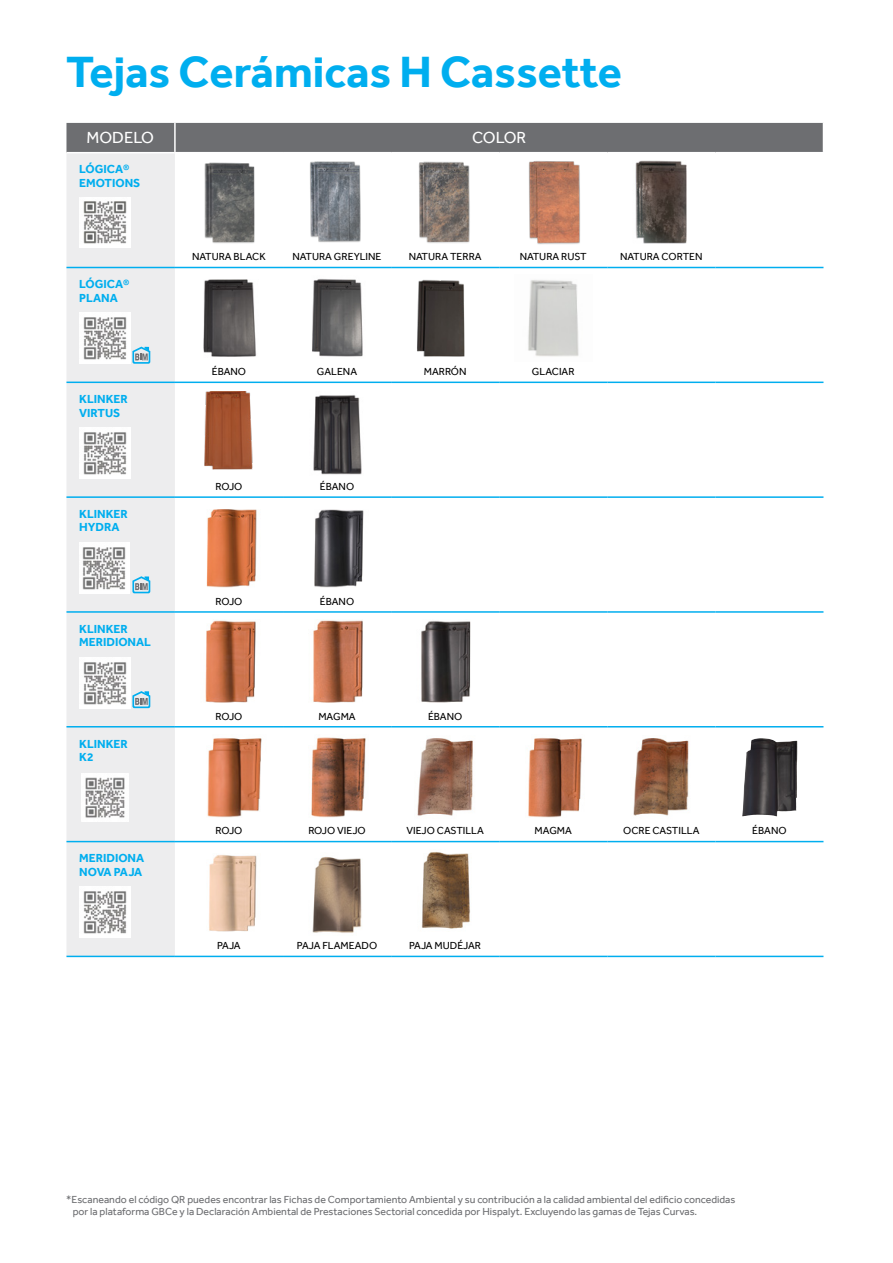
<style>
.page{position:relative;width:893px;height:1263px;background:#fff}
.page>*{position:absolute;margin:0;border:0;box-sizing:border-box;transform-origin:0 0}
.t1{font:700 45px "Effra";color:#00aeef}
.t2{font:16.5px "Effra";color:#fff}
.t3{font:700 12px/13.5px "Effra";color:#00aeef}
.t4{font:10.5px/12.6px "Effra";color:#6d6e71}
.t5{font:10.5px "Effra";color:#000}
</style>
<div class="page">
<div style="left:66px;top:153px;width:109px;height:803px;background:#ededee"></div>
<div style="left:66px;top:123px;width:757px;height:29px;background:#6d6e71"></div>
<hr style="left:175px;top:611px;width:108px;height:2px;background:#00aeef">
<hr style="left:283px;top:611px;width:108px;height:2px;background:#00aeef">
<hr style="left:391px;top:611px;width:108px;height:2px;background:#00aeef">
<hr style="left:499px;top:611px;width:108px;height:2px;background:#00aeef">
<hr style="left:607px;top:611px;width:108px;height:2px;background:#00aeef">
<hr style="left:715px;top:611px;width:108px;height:2px;background:#00aeef">
<hr style="left:175px;top:726px;width:108px;height:1px;background:#00aeef">
<hr style="left:283px;top:726px;width:108px;height:1px;background:#00aeef">
<hr style="left:391px;top:726px;width:108px;height:1px;background:#00aeef">
<hr style="left:499px;top:726px;width:108px;height:1px;background:#00aeef">
<hr style="left:607px;top:726px;width:108px;height:1px;background:#00aeef">
<hr style="left:715px;top:726px;width:108px;height:1px;background:#00aeef">
<hr style="left:175px;top:841px;width:108px;height:1px;background:#00aeef">
<hr style="left:283px;top:841px;width:108px;height:1px;background:#00aeef">
<hr style="left:391px;top:841px;width:108px;height:1px;background:#00aeef">
<hr style="left:499px;top:841px;width:108px;height:1px;background:#00aeef">
<hr style="left:607px;top:841px;width:108px;height:1px;background:#00aeef">
<hr style="left:715px;top:841px;width:108px;height:1px;background:#00aeef">
<hr style="left:175px;top:956px;width:108px;height:1px;background:#00aeef">
<hr style="left:283px;top:956px;width:108px;height:1px;background:#00aeef">
<hr style="left:391px;top:956px;width:108px;height:1px;background:#00aeef">
<hr style="left:499px;top:956px;width:108px;height:1px;background:#00aeef">
<hr style="left:607px;top:956px;width:108px;height:1px;background:#00aeef">
<hr style="left:715px;top:956px;width:108px;height:1px;background:#00aeef">
<hr style="left:66px;top:956px;width:109px;height:1px;background:#00aeef">
<hr style="left:174px;top:123px;width:2px;height:29px;background:#fff">
<hr style="left:66px;top:611px;width:109px;height:2px;background:#00aeef">
<hr style="left:66px;top:726px;width:109px;height:1px;background:#00aeef">
<hr style="left:66px;top:841px;width:109px;height:1px;background:#00aeef">
<hr style="left:499px;top:267px;width:108px;height:1px;background:#00aeef">
<hr style="left:66px;top:267px;width:109px;height:1px;background:#00aeef">
<hr style="left:175px;top:267px;width:108px;height:1px;background:#00aeef">
<hr style="left:283px;top:267px;width:108px;height:1px;background:#00aeef">
<hr style="left:391px;top:267px;width:108px;height:1px;background:#00aeef">
<hr style="left:607px;top:267px;width:108px;height:1px;background:#00aeef">
<hr style="left:715px;top:267px;width:108px;height:1px;background:#00aeef">
<hr style="left:66px;top:382px;width:109px;height:1px;background:#00aeef">
<hr style="left:175px;top:382px;width:108px;height:1px;background:#00aeef">
<hr style="left:283px;top:382px;width:108px;height:1px;background:#00aeef">
<hr style="left:391px;top:382px;width:108px;height:1px;background:#00aeef">
<hr style="left:499px;top:382px;width:108px;height:1px;background:#00aeef">
<hr style="left:607px;top:382px;width:108px;height:1px;background:#00aeef">
<hr style="left:715px;top:382px;width:108px;height:1px;background:#00aeef">
<hr style="left:66px;top:496px;width:109px;height:2px;background:#00aeef">
<hr style="left:175px;top:496px;width:108px;height:2px;background:#00aeef">
<hr style="left:283px;top:496px;width:108px;height:2px;background:#00aeef">
<hr style="left:391px;top:496px;width:108px;height:2px;background:#00aeef">
<hr style="left:499px;top:496px;width:108px;height:2px;background:#00aeef">
<hr style="left:607px;top:496px;width:108px;height:2px;background:#00aeef">
<hr style="left:715px;top:496px;width:108px;height:2px;background:#00aeef">
<img style="left:79px;top:198px;width:51px;height:49px">
<img style="left:204px;top:162px;width:51px;height:81px">
<img style="left:310px;top:161px;width:51px;height:82px">
<img style="left:418px;top:161px;width:52px;height:82px">
<img style="left:529px;top:161px;width:51px;height:83px">
<img style="left:635px;top:160px;width:52px;height:84px">
<img style="left:79px;top:313px;width:51px;height:51px">
<svg style="left:132px;top:347px;width:18px;height:17px"></svg>
<img style="left:203px;top:279px;width:54px;height:78px">
<img style="left:312px;top:279px;width:51px;height:78px">
<img style="left:417px;top:279px;width:48px;height:78px">
<img style="left:528px;top:280px;width:51px;height:77px">
<img style="left:79px;top:427px;width:51px;height:51px">
<img style="left:204px;top:391px;width:49px;height:79px">
<img style="left:313px;top:395px;width:49px;height:80px">
<img style="left:79px;top:542px;width:50px;height:51px">
<svg style="left:132px;top:576px;width:18px;height:17px"></svg>
<img style="left:206px;top:509px;width:51px;height:79px">
<img style="left:314px;top:509px;width:50px;height:79px">
<img style="left:79px;top:657px;width:51px;height:51px">
<svg style="left:132px;top:691px;width:18px;height:17px"></svg>
<img style="left:205px;top:620px;width:51px;height:83px">
<img style="left:313px;top:620px;width:50px;height:83px">
<img style="left:421px;top:621px;width:50px;height:82px">
<img style="left:81px;top:774px;width:48px;height:47px">
<img style="left:207px;top:738px;width:55px;height:80px">
<img style="left:311px;top:737px;width:55px;height:81px">
<img style="left:417px;top:738px;width:56px;height:78px">
<img style="left:528px;top:738px;width:54px;height:80px">
<img style="left:633px;top:738px;width:56px;height:78px">
<img style="left:742px;top:738px;width:19px;height:78px">
<img style="left:79px;top:887px;width:51px;height:51px">
<img style="left:209px;top:855px;width:48px;height:77px">
<img style="left:312px;top:857px;width:50px;height:76px">
<img style="left:421px;top:852px;width:49px;height:77px">
<h1 class="t1" style="left:66px;top:45px;width:557px">Tejas Cerámicas H Cassette</h1>
<h2 class="t2" style="left:86px;top:128px;width:69px">MODELO</h2>
<h2 class="t2" style="left:472px;top:128px;width:56px">COLOR</h2>
<p class="t3" style="left:79px;top:163px;width:63px">LÓGICA®<br>EMOTIONS</p>
<p class="t3" style="left:79px;top:277px;width:52px">LÓGICA®<br>PLANA</p>
<p class="t3" style="left:79px;top:392px;width:50px">KLINKER<br>VIRTUS</p>
<p class="t3" style="left:79px;top:507px;width:50px">KLINKER<br>HYDRA</p>
<p class="t3" style="left:79px;top:622px;width:73px">KLINKER<br>MERIDIONAL</p>
<p class="t3" style="left:79px;top:737px;width:50px">KLINKER<br>K2</p>
<p class="t3" style="left:79px;top:851px;width:67px">MERIDIONA<br>NOVA PAJA</p>
<p class="t5" style="left:192px;top:251px;width:75px">NATURA BLACK</p>
<p class="t5" style="left:293px;top:251px;width:91px">NATURA GREYLINE</p>
<p class="t5" style="left:409px;top:251px;width:75px">NATURA TERRA</p>
<p class="t5" style="left:520px;top:251px;width:68px">NATURA RUST</p>
<p class="t5" style="left:620px;top:251px;width:84px">NATURA CORTEN</p>
<p class="t5" style="left:212px;top:365px;width:36px">ÉBANO</p>
<p class="t5" style="left:317px;top:365px;width:42px">GALENA</p>
<p class="t5" style="left:424px;top:365px;width:44px">MARRÓN</p>
<p class="t5" style="left:532px;top:365px;width:44px">GLACIAR</p>
<p class="t5" style="left:216px;top:480px;width:28px">ROJO</p>
<p class="t5" style="left:320px;top:480px;width:36px">ÉBANO</p>
<p class="t5" style="left:216px;top:595px;width:28px">ROJO</p>
<p class="t5" style="left:320px;top:595px;width:36px">ÉBANO</p>
<p class="t5" style="left:216px;top:710px;width:28px">ROJO</p>
<p class="t5" style="left:318px;top:710px;width:39px">MAGMA</p>
<p class="t5" style="left:428px;top:710px;width:36px">ÉBANO</p>
<p class="t5" style="left:216px;top:825px;width:28px">ROJO</p>
<p class="t5" style="left:308px;top:825px;width:59px">ROJO VIEJO</p>
<p class="t5" style="left:406px;top:825px;width:79px">VIEJO CASTILLA</p>
<p class="t5" style="left:535px;top:825px;width:39px">MAGMA</p>
<p class="t5" style="left:623px;top:825px;width:78px">OCRE CASTILLA</p>
<p class="t5" style="left:752px;top:825px;width:36px">ÉBANO</p>
<p class="t5" style="left:217px;top:939px;width:25px">PAJA</p>
<p class="t5" style="left:297px;top:939px;width:82px">PAJA FLAMEADO</p>
<p class="t5" style="left:409px;top:939px;width:73px">PAJA MUDÉJAR</p>
<p class="t4" style="left:73px;top:1193px;width:664px;text-indent:-6px">*Escaneando el código QR puedes encontrar las Fichas de Comportamiento Ambiental y su contribución a la calidad ambiental del edificio concedidas por la plataforma GBCe y la Declaración Ambiental de Prestaciones Sectorial concedida por Hispalyt. Excluyendo las gamas de Tejas Curvas.</p>
</div>
